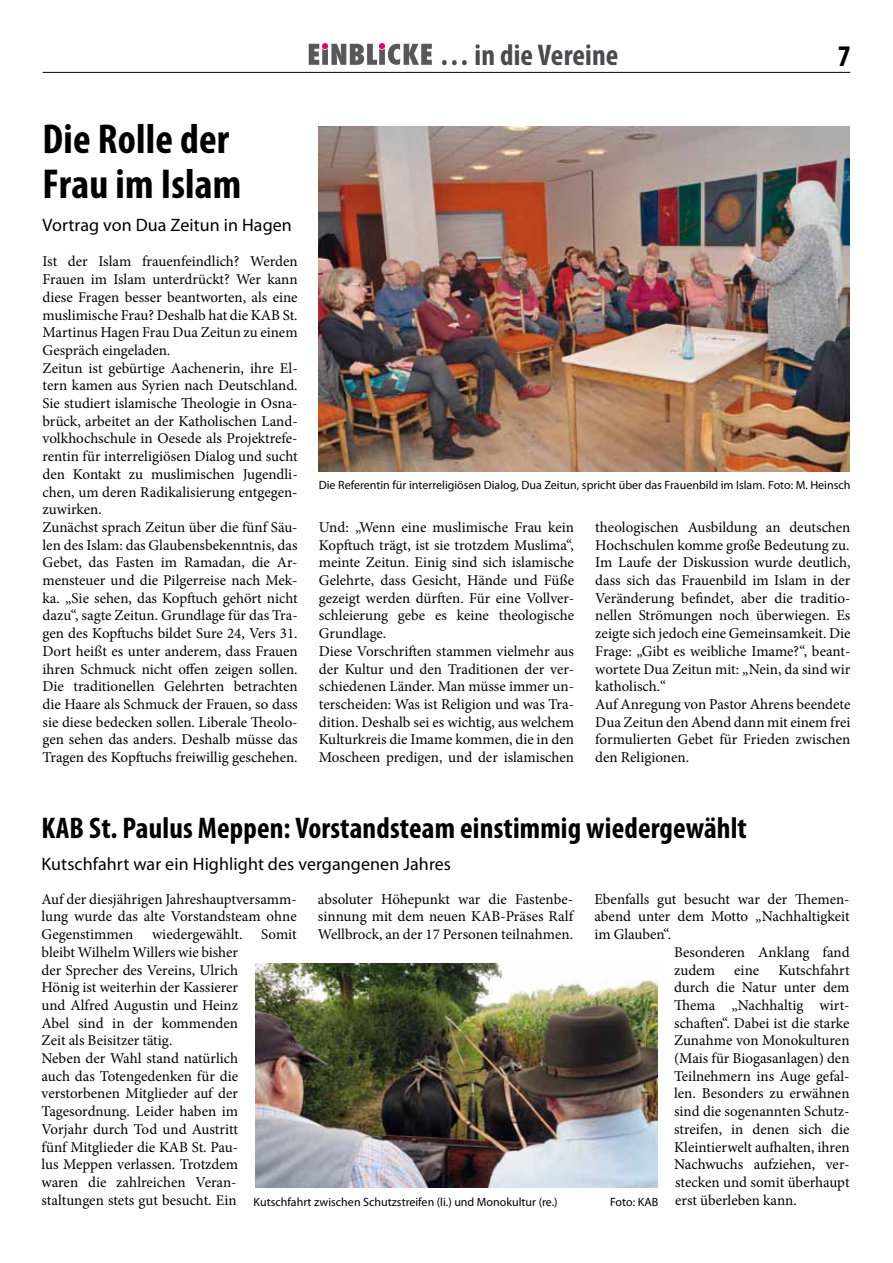
<style>
.page{position:relative;width:893px;height:1263px;background:#fff}
.page>*{position:absolute;margin:0;border:0;box-sizing:border-box;transform-origin:0 0}
.t1{font:700 condensed 42px/45px "Myriad Pro";letter-spacing:.005em;color:#000}
.t2{font:700 condensed 30px "Myriad Pro";letter-spacing:.005em;color:#000}
.t3{font:700 condensed 30px "Myriad Pro";letter-spacing:.005em;color:#4b4b4d}
.t4{font:18px "Myriad Pro";letter-spacing:.005em;color:#000}
.t5{font:15px/17.7px "Minion Pro";color:#000}
.t6{font:12px "Myriad Pro";color:#000}
</style>
<div class="page">
<svg style="left:309px;top:43px;width:123px;height:22px"></svg>
<hr style="left:43px;top:72px;width:807px;height:1px;background:#000">
<img style="left:319px;top:126px;width:531px;height:345px">
<img style="left:255px;top:964px;width:402px;height:224px">
<h2 class="t3" style="left:439px;top:37px;width:181px">… in die Vereine</h2>
<h2 class="t2" style="left:838px;top:37px;width:14px">7</h2>
<h1 class="t1" style="left:43px;top:116px;width:200px">Die Rolle der<br>Frau im Islam</h1>
<p class="t4" style="left:43px;top:213px;width:251px">Vortrag von Dua Zeitun in Hagen</p>
<p class="t5" style="left:43px;top:253px;width:257px">Ist der Islam frauenfeindlich? Werden Frauen im Islam unterdrückt? Wer kann diese Fragen besser beantworten, als eine muslimische Frau? Deshalb hat die KAB St.<br>Martinus Hagen Frau Dua Zeitun zu einem Gespräch eingeladen.<br>Zeitun ist gebürtige Aachenerin, ihre El&shy;tern kamen aus Syrien nach Deutschland.<br>Sie studiert islamische Theologie in Osna&shy;brück, arbeitet an der Katholischen Land&shy;volkhochschule in Oesede als Projektrefe&shy;rentin für interreligiösen Dialog und sucht den Kontakt zu muslimischen Jugendli&shy;chen, um deren Radikalisierung entgegen&shy;zuwirken.<br>Zunächst sprach Zeitun über die fünf Säu&shy;len des Islam: das Glaubensbekenntnis, das Gebet, das Fasten im Ramadan, die Ar&shy;mensteuer und die Pilgerreise nach Mek&shy;ka. „Sie sehen, das Kopftuch gehört nicht dazu“, sagte Zeitun. Grundlage für das Tra&shy;gen des Kopftuchs bildet Sure 24, Vers 31.<br>Dort heißt es unter anderem, dass Frauen ihren Schmuck nicht offen zeigen sollen.<br>Die traditionellen Gelehrten betrachten die Haare als Schmuck der Frauen, so dass sie diese bedecken sollen. Liberale Theolo&shy;gen sehen das anders. Deshalb müsse das Tragen des Kopftuchs freiwillig geschehen.</p>
<p class="t6" style="left:319px;top:477px;width:533px">Die Referentin für interreligiösen Dialog, Dua Zeitun, spricht über das Frauenbild im Islam. Foto: M. Heinsch</p>
<p class="t5" style="left:319px;top:518px;width:257px">Und: „Wenn eine muslimische Frau kein Kopftuch trägt, ist sie trotzdem Muslima“, meinte Zeitun. Einig sind sich islamische Gelehrte, dass Gesicht, Hände und Füße gezeigt werden dürften. Für eine Vollver&shy;schleierung gebe es keine theologische Grundlage.<br>Diese Vorschriften stammen vielmehr aus der Kultur und den Traditionen der ver&shy;schiedenen Länder. Man müsse immer un&shy;terscheiden: Was ist Religion und was Tra&shy;dition. Deshalb sei es wichtig, aus welchem Kulturkreis die Imame kommen, die in den Moscheen predigen, und der islamischen</p>
<p class="t5" style="left:595px;top:518px;width:257px">theologischen Ausbildung an deutschen Hochschulen komme große Bedeutung zu.<br>Im Laufe der Diskussion wurde deutlich, dass sich das Frauenbild im Islam in der Veränderung befindet, aber die traditio&shy;nellen Strömungen noch überwiegen. Es zeigte sich jedoch eine Gemeinsamkeit. Die Frage: „Gibt es weibliche Imame?“, beant&shy;wortete Dua Zeitun mit: „Nein, da sind wir katholisch.“<br>Auf Anregung von Pastor Ahrens beendete Dua Zeitun den Abend dann mit einem frei formulierten Gebet für Frieden zwischen den Religionen.</p>
<h2 class="t2" style="left:42px;top:809px;width:707px">KAB St. Paulus Meppen: Vorstandsteam einstimmig wiedergewählt</h2>
<p class="t4" style="left:42px;top:853px;width:411px">Kutschfahrt war ein Highlight des vergangenen Jahres</p>
<p class="t5" style="left:42px;top:890px;width:257px">Auf der diesjährigen Jahreshauptversamm&shy;lung wurde das alte Vorstandsteam ohne<br>Gegenstimmen wiedergewählt. Somit bleibt Wilhelm Willers wie bisher<br>der Sprecher des Vereins, Ulrich<br>Hönig ist weiterhin der Kassierer<br>und Alfred Augustin und Heinz<br>Abel sind in der kommenden<br>Zeit als Beisitzer tätig.<br>Neben der Wahl stand natürlich<br>auch das Totengedenken für die verstorbenen Mitglieder auf der<br>Tagesordnung. Leider haben im<br>Vorjahr durch Tod und Austritt<br>fünf Mitglieder die KAB St. Pau-<br>lus Meppen verlassen. Trotzdem<br>waren die zahlreichen Veran&shy;staltungen stets gut besucht. Ein</p>
<p class="t5" style="left:318px;top:890px;width:257px;text-align:justify">absoluter Höhepunkt war die Fastenbe&shy;sinnung mit dem neuen KAB-Präses Ralf Wellbrock, an der 17 Personen teilnahmen.</p>
<p class="t5" style="left:594px;top:890px;width:257px">Ebenfalls gut besucht war der Themen-</p>
<p class="t5" style="left:594px;top:908px;width:257px">abend unter dem Motto „Nachhaltigkeit</p>
<p class="t5" style="left:594px;top:925px;width:78px">im Glauben“.</p>
<p class="t5" style="left:674px;top:943px;width:177px">Besonderen Anklang fand</p>
<p class="t5" style="left:674px;top:961px;width:42px">zudem</p>
<p class="t5" style="left:734px;top:961px;width:26px">eine</p>
<p class="t5" style="left:674px;top:961px;width:177px;text-align:justify;text-indent:104px">Kutschfahrt durch die Natur unter dem Thema „Nachhaltig wirt&shy;schaften“. Dabei ist die starke Zunahme von Monokulturen (Mais für Biogasanlagen) den Teilnehmern ins Auge gefal&shy;len. Besonders zu erwähnen sind die sogenannten Schutz&shy;streifen, in denen sich die Kleintierwelt aufhalten, ihren Nachwuchs aufziehen, ver&shy;stecken und somit überhaupt</p>
<p class="t6" style="left:254px;top:1195px;width:305px">Kutschfahrt zwischen Schutzstreifen (li.) und Monokultur (re.)</p>
<p class="t5" style="left:610px;top:1191px;width:188px"><sub>Foto:</sub> <sub>KAB</sub> erst überleben kann.</p>
</div>
